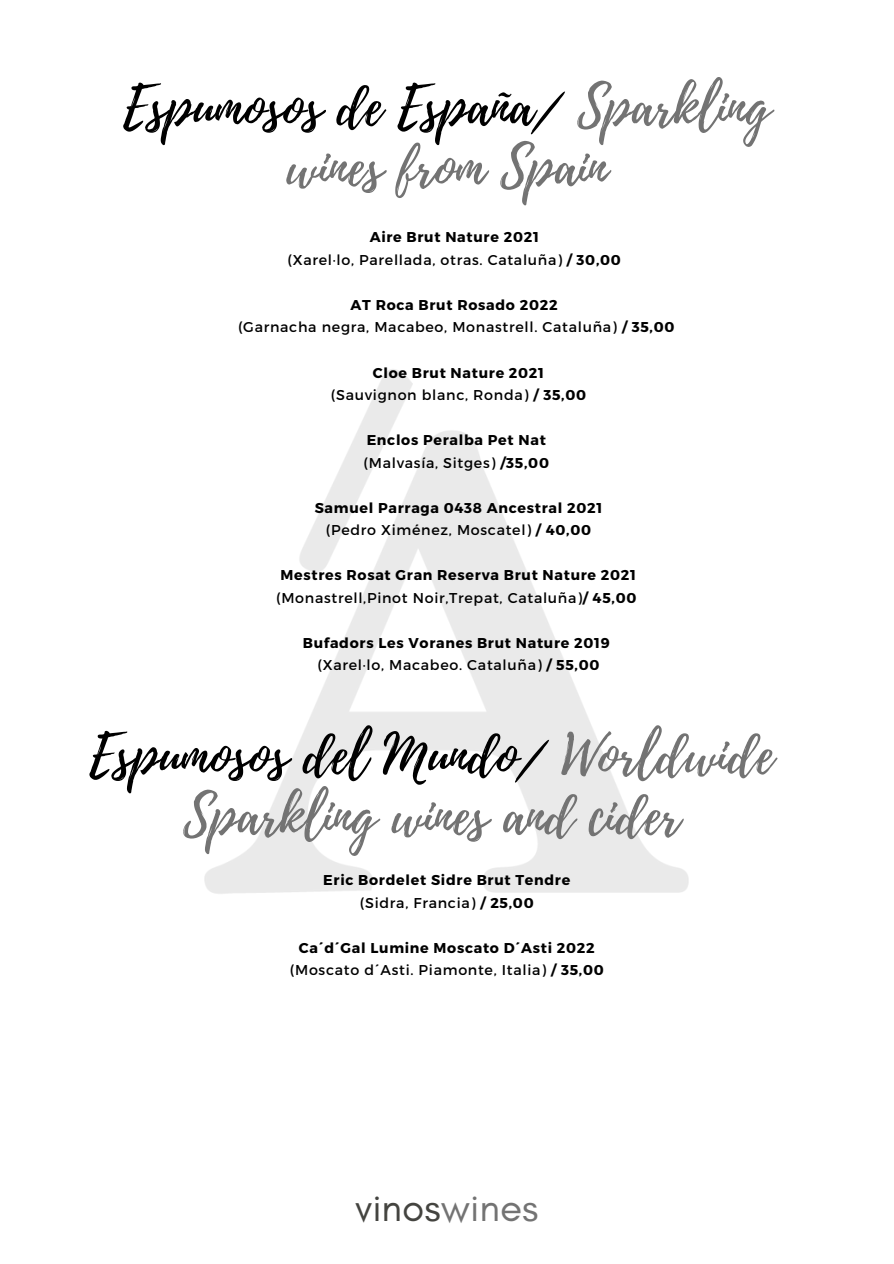
<style>
.page{position:relative;width:894px;height:1264px;background:#fff}
.page>*{position:absolute;margin:0;border:0;box-sizing:border-box;transform-origin:0 0}
.t1{font:54.3px/60.3px "Playlist Script";color:#737373;text-align:center}
.t2{font:40.5px "Glacial Indifference";color:#444440}
.t3{font:14.25px "Montserrat";letter-spacing:.05em;color:#000}
.t4{font:700 14.25px "Montserrat";letter-spacing:.05em;color:#000}
.s1{color:#000}
.s2{font-weight:700}
.s3{color:#737373}
</style>
<div class="page">
<h1 class="t1" style="left:123px;top:78px;width:648px"><span class="s1">Espumosos de España/</span> Sparkling wines from Spain</h1>
<p class="t4" style="left:369px;top:228px;width:171px">Aire Brut Nature 2021</p>
<p class="t3" style="left:287px;top:250px;width:335px">(Xarel·lo, Parellada, otras. Cataluña) <span class="s2">/ 30,00</span></p>
<p class="t4" style="left:350px;top:295px;width:208px">AT Roca Brut Rosado 2022</p>
<p class="t3" style="left:238px;top:318px;width:438px">(Garnacha negra, Macabeo, Monastrell. Cataluña) <span class="s2">/ 35,00</span></p>
<p class="t4" style="left:373px;top:363px;width:173px">Cloe Brut Nature 2021</p>
<p class="t3" style="left:331px;top:385px;width:257px">(Sauvignon blanc, Ronda) <span class="s2">/ 35,00</span></p>
<p class="t4" style="left:366px;top:430px;width:181px">Enclos Peralba Pet Nat</p>
<p class="t3" style="left:363px;top:453px;width:187px">(Malvasía, Sitges) <span class="s2">/35,00</span></p>
<p class="t4" style="left:314px;top:498px;width:289px">Samuel Parraga 0438 Ancestral 2021</p>
<p class="t3" style="left:326px;top:520px;width:267px">(Pedro Ximénez, Moscatel) <span class="s2">/ 40,00</span></p>
<p class="t4" style="left:280px;top:565px;width:357px">Mestres Rosat Gran Reserva Brut Nature 2021</p>
<p class="t3" style="left:276px;top:588px;width:362px">(Monastrell,Pinot Noir,Trepat, Cataluña)<span class="s2">/ 45,00</span></p>
<p class="t4" style="left:303px;top:633px;width:308px">Bufadors Les Voranes Brut Nature 2019</p>
<h1 class="t3" style="left:317px;top:655px;width:283px">(Xarel·lo, Macabeo. Cataluña) <span class="s2">/ 55,00</span></h1>
<p class="t1" style="left:89px;top:726px;width:685px;line-height:60.8px"><span class="s1">Espumosos del Mundo/</span> Worldwide<br>Sparkling wines and cider</p>
<p class="t4" style="left:323px;top:871px;width:248px">Eric Bordelet Sidre Brut Tendre</p>
<p class="t3" style="left:360px;top:893px;width:175px">(Sidra, Francia) <span class="s2">/ 25,00</span></p>
<p class="t4" style="left:299px;top:938px;width:297px">Ca´d´Gal Lumine Moscato D´Asti 2022</p>
<p class="t3" style="left:290px;top:961px;width:315px">(Moscato d´Asti. Piamonte, Italia) <span class="s2">/ 35,00</span></p>
<p class="t2" style="left:355px;top:1182px;width:185px">vinos<span class="s3">wines</span></p>
</div>
